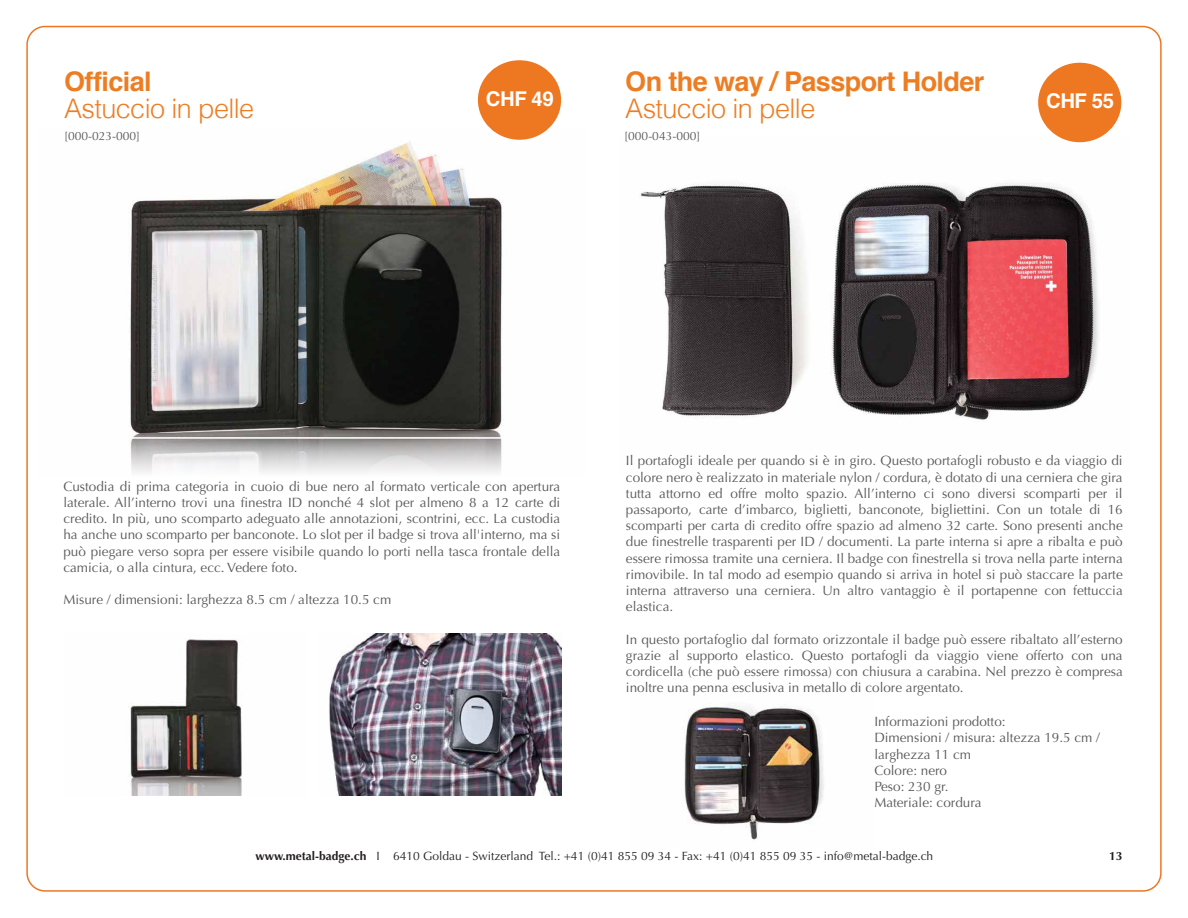
<style>
.page{position:relative;width:1188px;height:918px;background:#fff}
.page>*{position:absolute;margin:0;border:0;box-sizing:border-box;transform-origin:0 0}
.t1{font:700 27px "Helvetica";letter-spacing:-.02em;color:#ed7d23}
.t2{font:300 27px "Helvetica";letter-spacing:-.02em;color:#ed7d23}
.t3{font:700 20.4px "Helvetica";letter-spacing:-.02em;color:#fff}
.t4{font:13.5px/16.2px "Optima";color:#58595b;text-align:justify}
.t5{font:12px "Optima";color:#231f20}
.t6{font:12px "Optima";color:#58595b}
.t7{font:700 12px "Optima";color:#231f20}
.s1{font-weight:700}
</style>
<div class="page">
<img style="left:684px;top:705px;width:140px;height:135px">
<img style="left:130px;top:130px;width:417px;height:308px">
<svg style="left:131px;top:438px;width:371px;height:35px"></svg>
<img style="left:641px;top:136px;width:461px;height:284px">
<div style="left:478px;top:60px;width:83px;height:80px;background:#e72;border-radius:50%"></div>
<div style="left:1038px;top:63px;width:83px;height:79px;background:#e72;border-radius:50%"></div>
<img style="left:128px;top:639px;width:114px;height:157px">
<img style="left:329px;top:634px;width:233px;height:162px">
<h1 class="t1" style="left:64px;top:59px;width:89px">Official</h1>
<h1 class="t2" style="left:64px;top:85px;width:192px">Astuccio in pelle</h1>
<p class="t6" style="left:64px;top:129px;width:78px">[000-023-000]</p>
<h2 class="t3" style="left:486px;top:82px;width:69px">CHF 49</h2>
<h1 class="t1" style="left:625px;top:60px;width:361px">On the way / Passport Holder</h1>
<h1 class="t2" style="left:625px;top:85px;width:192px">Astuccio in pelle</h1>
<p class="t6" style="left:624px;top:129px;width:78px">[000-043-000]</p>
<h2 class="t3" style="left:1046px;top:85px;width:69px">CHF 55</h2>
<p class="t4" style="left:63px;top:478px;width:498px">Custodia di prima categoria in cuoio di bue nero al formato verticale con apertura laterale. All’interno trovi una finestra ID nonché 4 slot per almeno 8 a 12 carte di credito. In più, uno scomparto adeguato alle annotazioni, scontrini, ecc. La custodia ha anche uno scomparto per banconote. Lo slot per il badge si trova all'interno, ma si può piegare verso sopra per essere visibile quando lo porti nella tasca frontale della camicia, o alla cintura, ecc. Vedere foto.</p>
<p class="t4" style="left:63px;top:592px;width:329px">Misure / dimensioni: larghezza 8.5 cm / altezza 10.5 cm</p>
<p class="t4" style="left:626px;top:453px;width:498px">Il portafogli ideale per quando si è in giro. Questo portafogli robusto e da viaggio di colore nero è realizzato in materiale nylon / cordura, è dotato di una cerniera che gira tutta attorno ed offre molto spazio. All’interno ci sono diversi scomparti per il passaporto, carte d’imbarco, biglietti, banconote, bigliettini. Con un totale di 16 scomparti per carta di credito offre spazio ad almeno 32 carte. Sono presenti anche due finestrelle trasparenti per ID / documenti. La parte interna si apre a ribalta e può essere rimossa tramite una cerniera. Il badge con finestrella si trova nella parte interna rimovibile. In tal modo ad esempio quando si arriva in hotel si può staccare la parte interna attraverso una cerniera. Un altro vantaggio è il portapenne con fettuccia elastica.</p>
<p class="t4" style="left:626px;top:631px;width:498px">In questo portafoglio dal formato orizzontale il badge può essere ribaltato all’esterno grazie al supporto elastico. Questo portafogli da viaggio viene offerto con una cordicella (che può essere rimossa) con chiusura a carabina. Nel prezzo è compresa inoltre una penna esclusiva in metallo di colore argentato.</p>
<p class="t4" style="left:874px;top:714px;width:227px;text-align:left">Informazioni prodotto:<br>Dimensioni / misura: altezza 19.5 cm / larghezza 11 cm<br>Colore: nero<br>Peso: 230 gr.<br>Materiale: cordura</p>
<p class="t5" style="left:255px;top:849px;width:679px"><span class="s1">www.metal-badge.ch</span> I 6410 Goldau - Switzerland Tel.: +41 (0)41 855 09 34 - Fax: +41 (0)41 855 09 35 - info@metal-badge.ch</p>
<p class="t7" style="left:1109px;top:849px;width:15px">13</p>
</div>
